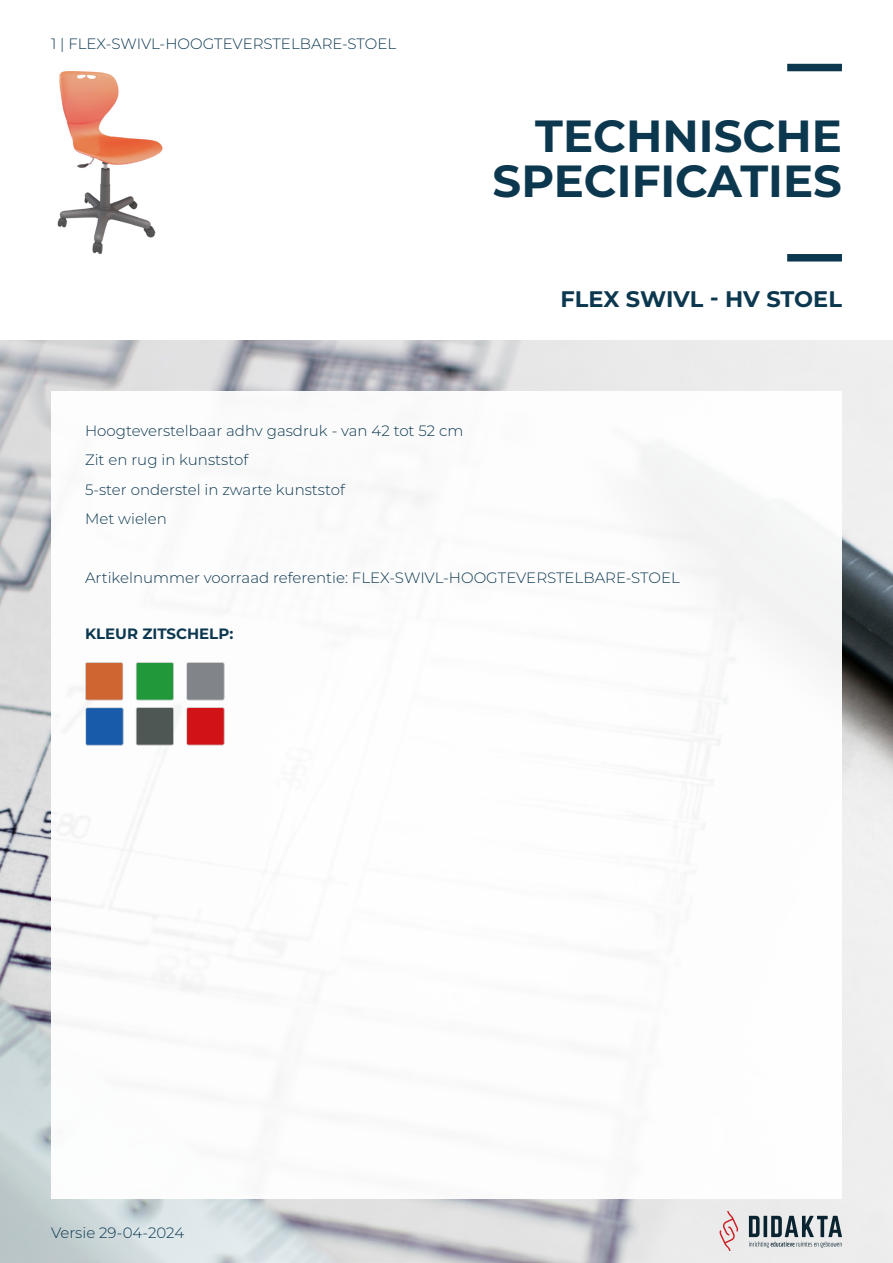
<style>
.page{position:relative;width:893px;height:1263px;background:#fff}
.page>*{position:absolute;margin:0;border:0;box-sizing:border-box;transform-origin:0 0}
.t1{font:700 45px/45px "Montserrat";color:#0c384f;text-align:right}
.Titel_2{font:700 22.5px "Montserrat";letter-spacing:-.005em;color:#0c384f}
.Platte_tekst{font:300 15px "Montserrat";color:#0c384f}
.Titel_3{font:700 15px "Montserrat";color:#0c384f}
</style>
<div class="page">
<img style="left:0;top:340px;width:893px;height:923px">
<div style="left:51px;top:391px;width:791px;height:808px;background:#fff"></div>
<svg style="left:719px;top:1212px;width:19px;height:38px"></svg>
<svg style="left:749px;top:1216px;width:93px;height:32px;background:#97a0a5"></svg>
<div style="left:787px;top:64px;width:55px;height:7px;background:#0c384f"></div>
<div style="left:787px;top:254px;width:55px;height:7px;background:#0c384f"></div>
<svg style="left:85px;top:662px;width:38px;height:38px"></svg>
<svg style="left:136px;top:662px;width:38px;height:38px"></svg>
<svg style="left:186px;top:662px;width:39px;height:38px"></svg>
<svg style="left:85px;top:707px;width:39px;height:39px;background:#2d68af"></svg>
<svg style="left:136px;top:707px;width:38px;height:38px"></svg>
<svg style="left:186px;top:707px;width:39px;height:38px"></svg>
<img style="left:57px;top:71px;width:106px;height:184px">
<p class="Platte_tekst" style="left:51px;top:33px;width:347px">1 | FLEX-SWIVL-HOOGTEVERSTELBARE-STOEL</p>
<h1 class="t1" style="left:493px;top:111px;width:351px">TECHNISCHE<br>SPECIFICATIES</h1>
<p class="Titel_2" style="left:560px;top:282px;width:283px">FLEX SWIVL - HV STOEL</p>
<p class="Platte_tekst" style="left:85px;top:420px;width:380px">Hoogteverstelbaar adhv gasdruk - van 42 tot 52 cm</p>
<p class="Platte_tekst" style="left:85px;top:449px;width:165px">Zit en rug in kunststof</p>
<p class="Platte_tekst" style="left:85px;top:479px;width:261px">5-ster onderstel in zwarte kunststof</p>
<p class="Platte_tekst" style="left:85px;top:508px;width:83px">Met wielen</p>
<p class="Platte_tekst" style="left:85px;top:567px;width:596px">Artikelnummer voorraad referentie: FLEX-SWIVL-HOOGTEVERSTELBARE-STOEL</p>
<p class="Titel_3" style="left:85px;top:623px;width:150px">KLEUR ZITSCHELP:</p>
<p class="Platte_tekst" style="left:51px;top:1223px;width:135px">Versie 29-04-2024</p>
</div>
